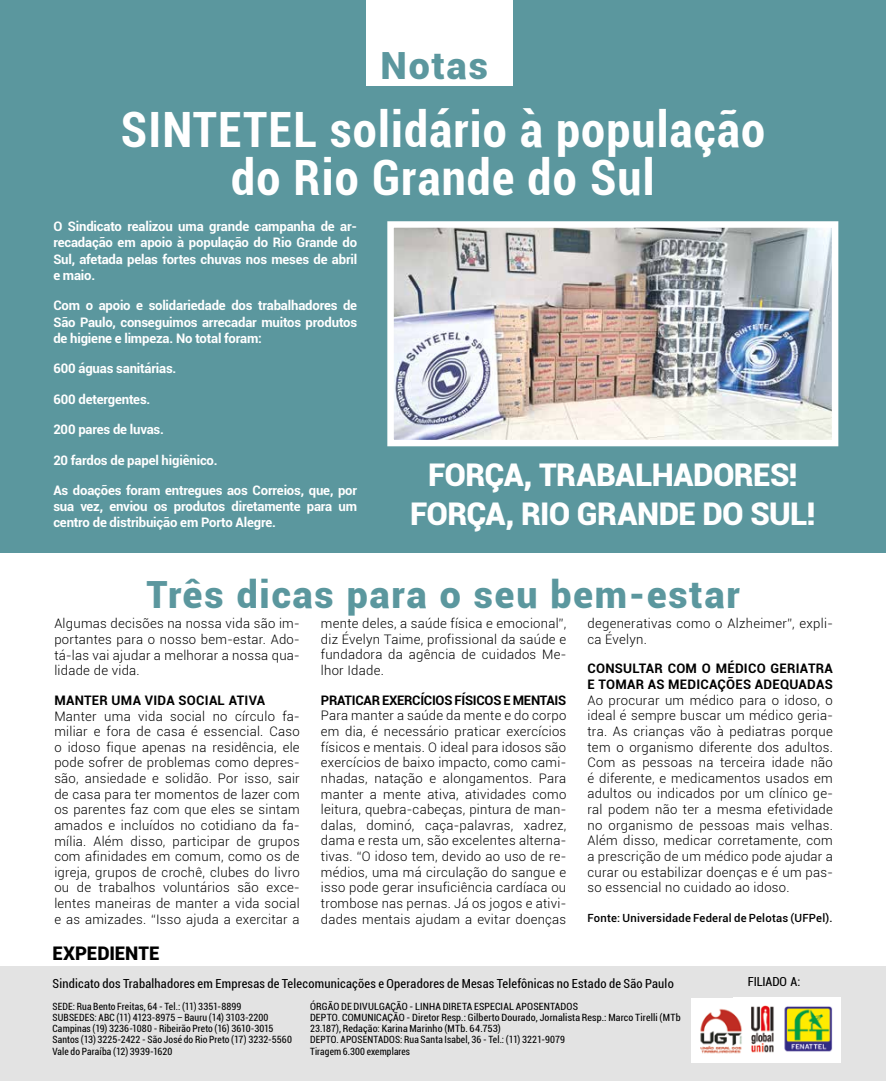
<style>
.page{position:relative;width:886px;height:1081px;background:#fff}
.page>*{position:absolute;margin:0;border:0;box-sizing:border-box;transform-origin:0 0}
.t1{font:700 condensed 48.75px/47.5px "Roboto";letter-spacing:.025em;color:#fff;text-align:center}
.t2{font:900 37.5px "Roboto";letter-spacing:.05em;color:#5b979e}
.t3{font:900 31.25px/39px "Roboto";letter-spacing:-.02em;color:#fff;text-align:center}
.t4{font:900 18.75px "Roboto";letter-spacing:-.005em;color:#000}
.t5{font:condensed 17.5px "Roboto";color:#000}
.t6{font:300 13.12px/15.6px "Roboto";letter-spacing:.02em;color:#000;text-align:justify}
.t7{font:700 13.12px/16.2px "Roboto";letter-spacing:-.015em;color:#fff;text-align:justify}
.t8{font:700 13.12px/15.6px "Roboto";letter-spacing:.02em;color:#000}
.t9{font:700 13.12px "Roboto";letter-spacing:-.02em;color:#000}
.t10{font:condensed 12.5px "Roboto";letter-spacing:.015em;color:#000}
.t11{font:condensed 12.5px "Roboto";letter-spacing:-.015em;color:#000}
.t12{font:500 11.25px "Roboto";letter-spacing:.02em;color:#000}
.t13{font:condensed 10px/11.2px "Roboto";letter-spacing:.015em;color:#000}
.t14{font:condensed 10px/11.2px "Roboto";letter-spacing:.015em;color:#000;scale:.95 1}
</style>
<div class="page">
<div style="left:0;top:0;width:886px;height:552px;background:#5b979e"></div>
<div style="left:0;top:966px;width:886px;height:115px;background:#e3e3e3"></div>
<div style="left:691px;top:998px;width:149px;height:64px;background:#fff"></div>
<img style="left:751px;top:1005px;width:82px;height:48px">
<img style="left:700px;top:1009px;width:42px;height:45px">
<div style="left:366px;top:0;width:146px;height:86px;background:#fff"></div>
<img style="left:394px;top:228px;width:437px;height:211px">
<div style="left:387px;top:221px;width:451px;height:225px;border:6px solid #fff"></div>
<h2 class="t2" style="left:380px;top:39px;width:109px">Notas</h2>
<h1 class="t1" style="left:121px;top:104px;width:646px">SINTETEL solidário à população do Rio Grande do Sul</h1>
<p class="t7" style="left:53px;top:218px;width:305px">O Sindicato realizou uma grande campanha de ar&shy;recadação em apoio à população do Rio Grande do Sul, afetada pelas fortes chuvas nos meses de abril e maio.</p>
<p class="t7" style="left:53px;top:297px;width:305px">Com o apoio e solidariedade dos trabalhadores de São Paulo, conseguimos arrecadar muitos produtos de higiene e limpeza. No total foram:</p>
<p class="t7" style="left:53px;top:360px;width:125px">600 águas sanitárias.</p>
<p class="t7" style="left:53px;top:390px;width:99px">600 detergentes.</p>
<p class="t7" style="left:53px;top:421px;width:112px">200 pares de luvas.</p>
<p class="t7" style="left:53px;top:451px;width:166px">20 fardos de papel higiênico.</p>
<p class="t7" style="left:53px;top:482px;width:305px">As doações foram entregues aos Correios, que, por sua vez, enviou os produtos diretamente para um centro de distribuição em Porto Alegre.</p>
<h3 class="t3" style="left:410px;top:454px;width:407px">FORÇA, TRABALHADORES!<br>FORÇA, RIO GRANDE DO SUL!</h3>
<h2 class="t2" style="left:146px;top:568px;width:595px">Três dicas para o seu bem-estar</h2>
<p class="t6" style="left:54px;top:615px;width:247px">Algumas decisões na nossa vida são im&shy;portantes para o nosso bem-estar. Ado&shy;tá-las vai ajudar a melhorar a nossa qua&shy;lidade de vida.</p>
<p class="t8" style="left:54px;top:692px;width:212px">MANTER UMA VIDA SOCIAL ATIVA</p>
<p class="t6" style="left:54px;top:707px;width:247px">Manter uma vida social no círculo fa&shy;miliar e fora de casa é essencial. Caso o idoso fique apenas na residência, ele pode sofrer de problemas como depres&shy;são, ansiedade e solidão. Por isso, sair de casa para ter momentos de lazer com os parentes faz com que eles se sintam amados e incluídos no cotidiano da fa&shy;mília. Além disso, participar de grupos com afinidades em comum, como os de igreja, grupos de crochê, clubes do livro ou de trabalhos voluntários são exce&shy;lentes maneiras de manter a vida social e as amizades. “Isso ajuda a exercitar a</p>
<p class="t6" style="left:321px;top:615px;width:247px">mente deles, a saúde física e emocional”, diz Évelyn Taime, profissional da saúde e fundadora da agência de cuidados Me&shy;lhor Idade.</p>
<p class="t9" style="left:321px;top:691px;width:247px">PRATICAR EXERCÍCIOS FÍSICOS E MENTAIS</p>
<p class="t6" style="left:321px;top:707px;width:247px">Para manter a saúde da mente e do corpo em dia, é necessário praticar exercícios físicos e mentais. O ideal para idosos são exercícios de baixo impacto, como cami&shy;nhadas, natação e alongamentos. Para manter a mente ativa, atividades como leitura, quebra-cabeças, pintura de man&shy;dalas, dominó, caça-palavras, xadrez, dama e resta um, são excelentes alterna&shy;tivas. “O idoso tem, devido ao uso de re&shy;médios, uma má circulação do sangue e isso pode gerar insuficiência cardíaca ou trombose nas pernas. Já os jogos e ativi&shy;dades mentais ajudam a evitar doenças</p>
<p class="t6" style="left:587px;top:615px;width:247px">degenerativas como o Alzheimer”, expli&shy;ca Évelyn.</p>
<p class="t8" style="left:587px;top:660px;width:247px">CONSULTAR COM O MÉDICO GERIATRA<br>E TOMAR AS MEDICAÇÕES ADEQUADAS</p>
<p class="t6" style="left:587px;top:692px;width:247px">Ao procurar um médico para o idoso, o ideal é sempre buscar um médico geria&shy;tra. As crianças vão à pediatras porque tem o organismo diferente dos adultos.<br>Com as pessoas na terceira idade não é diferente, e medicamentos usados em adultos ou indicados por um clínico ge&shy;ral podem não ter a mesma efetividade no organismo de pessoas mais velhas.<br>Além disso, medicar corretamente, com a prescrição de um médico pode ajudar a curar ou estabilizar doenças e é um pas&shy;so essencial no cuidado ao idoso.</p>
<p class="t12" style="left:587px;top:910px;width:247px">Fonte: Universidade Federal de Pelotas (UFPel).</p>
<h3 class="t4" style="left:52px;top:940px;width:108px">EXPEDIENTE</h3>
<p class="t10" style="left:52px;top:975px;width:623px">Sindicato dos Trabalhadores em Empresas de Telecomunicações e Operadores de Mesas Telefônicas no Estado de São Paulo</p>
<p class="t14" style="left:52px;top:1000px;width:253px">SEDE: Rua Bento Freitas, 64 - Tel.: (11) 3351-8899<br>SUBSEDES: ABC (11) 4123-8975 – Bauru (14) 3103-2200<br>Campinas (19) 3236-1080 - Ribeirão Preto (16) 3610-3015<br>Santos (13) 3225-2422 - São José do Rio Preto (17) 3232-5560<br>Vale do Paraíba (12) 3939-1620</p>
<p class="t13" style="left:310px;top:1000px;width:372px">ÓRGÃO DE DIVULGAÇÃO - LINHA DIRETA ESPECIAL APOSENTADOS<br>DEPTO. COMUNICAÇÃO - Diretor Resp.: Gilberto Dourado, Jornalista Resp.: Marco Tirelli (MTb 23.187), Redação: Karina Marinho (MTb. 64.753)<br>DEPTO. APOSENTADOS: Rua Santa Isabel, 36 - Tel.: (11) 3221-9079<br>Tiragem 6.300 exemplares</p>
<h3 class="t5" style="left:56px;top:1030px;width:11px">4</h3>
<p class="t11" style="left:748px;top:973px;width:54px">FILIADO A:</p>
</div>
